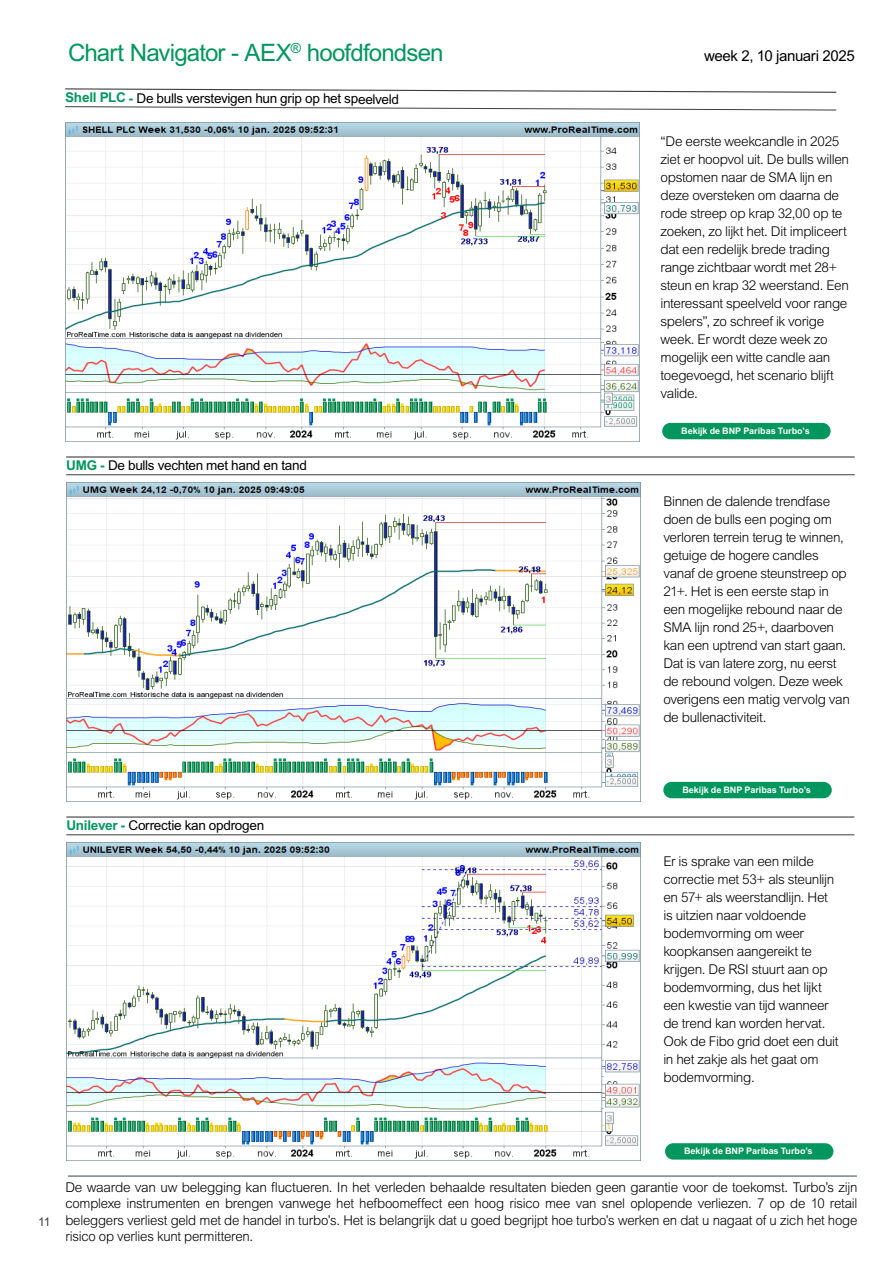
<style>
.page{position:relative;width:893px;height:1263px;background:#fff}
.page>*{position:absolute;margin:0;border:0;box-sizing:border-box;transform-origin:0 0}
.Heading_Table_Double{font:24px "Arial MT Std";letter-spacing:-.035em;color:#00965d}
.Heading_Table_Double-2{font:15px "Arial MT Std";letter-spacing:-.025em;color:#000}
.Body{font:300 13.5px/18px "Arial MT Std";letter-spacing:-.025em;color:#000}
.t1{font:13.5px "Arial MT Std";letter-spacing:-.02em;color:#000}
.t2{font:12px "Arial MT Std";color:#3e3e3f}
.t3{font:700 9px "Arial MT Std";color:#fff}
.s1{font-weight:700;color:#00965d}
</style>
<div class="page">
<hr style="left:68px;top:1175px;width:789px;height:2px;background:#78848a">
<hr style="left:66px;top:816px;width:788px;height:2px;background:#3e3e3f">
<hr style="left:66px;top:834px;width:788px;height:1px;background:#3e3e3f">
<img style="left:66px;top:842px;width:574px;height:319px">
<div style="left:665px;top:1143px;width:168px;height:16px;background:#00965d;border-radius:8px"></div>
<hr style="left:66px;top:456px;width:789px;height:2px;background:#3e3e3f">
<hr style="left:66px;top:474px;width:789px;height:1px;background:#3e3e3f">
<img style="left:66px;top:483px;width:574px;height:319px">
<div style="left:663px;top:782px;width:169px;height:16px;background:#00965d;border-radius:8px"></div>
<svg style="left:65px;top:88px;width:772px;height:5px"></svg>
<svg style="left:65px;top:106px;width:772px;height:4px"></svg>
<img style="left:65px;top:122px;width:574px;height:319px">
<div style="left:662px;top:423px;width:169px;height:16px;background:#00965d;border-radius:8px"></div>
<p class="Heading_Table_Double" style="left:68px;top:39px;width:377px">Chart Navigator - AEX<sup>®</sup> hoofdfondsen</p>
<p class="Heading_Table_Double-2" style="left:704px;top:47px;width:152px">week 2, 10 januari 2025</p>
<p class="t1" style="left:65px;top:91px;width:335px"><span class="s1">Shell PLC -</span> De bulls verstevigen hun grip op het speelveld</p>
<p class="t1" style="left:66px;top:458px;width:242px"><span class="s1">UMG -</span> De bulls vechten met hand en tand</p>
<p class="Body" style="left:660px;top:133px;width:190px">“De eerste weekcandle in 2025 ziet er hoopvol uit. De bulls willen opstomen naar de SMA lijn en deze oversteken om daarna de rode streep op krap 32,00 op te zoeken, zo lijkt het. Dit impliceert dat een redelijk brede trading range zichtbaar wordt met 28+ steun en krap 32 weerstand. Een interessant speelveld voor range spelers”, zo schreef ik vorige week. Er wordt deze week zo mogelijk een witte candle aan toegevoegd, het scenario blijft valide.</p>
<p class="t3" style="left:681px;top:425px;width:130px">Bekijk de BNP Paribas Turbo’s</p>
<p class="Body" style="left:663px;top:493px;width:188px">Binnen de dalende trendfase doen de bulls een poging om verloren terrein terug te winnen, getuige de hogere candles vanaf de groene steunstreep op<br>21+. Het is een eerste stap in een mogelijke rebound naar de<br>SMA lijn rond 25+, daarboven kan een uptrend van start gaan.<br>Dat is van latere zorg, nu eerst de rebound volgen. Deze week overigens een matig vervolg van de bullenactiviteit.</p>
<p class="t1" style="left:66px;top:818px;width:199px"><span class="s1">Unilever -</span> Correctie kan opdrogen</p>
<p class="t3" style="left:682px;top:784px;width:130px">Bekijk de BNP Paribas Turbo’s</p>
<p class="Body" style="left:663px;top:853px;width:177px">Er is sprake van een milde correctie met 53+ als steunlijn en 57+ als weerstandlijn. Het is uitzien naar voldoende bodemvorming om weer koopkansen aangereikt te krijgen. De RSI stuurt aan op bodemvorming, dus het lijkt een kwestie van tijd wanneer de trend kan worden hervat.<br>Ook de Fibo grid doet een duit in het zakje als het gaat om bodemvorming.</p>
<p class="t2" style="left:38px;top:1215px;width:14px">11</p>
<p class="t3" style="left:684px;top:1146px;width:130px">Bekijk de BNP Paribas Turbo’s</p>
<p class="Body" style="left:65px;top:1179px;width:794px;line-height:16.5px;text-align:justify">De waarde van uw belegging kan fluctueren. In het verleden behaalde resultaten bieden geen garantie voor de toekomst. Turbo’s zijn complexe instrumenten en brengen vanwege het hefboomeffect een hoog risico mee van snel oplopende verliezen. 7 op de 10 retail beleggers verliest geld met de handel in turbo’s. Het is belangrijk dat u goed begrijpt hoe turbo’s werken en dat u nagaat of u zich het hoge risico op verlies kunt permitteren.</p>
</div>
